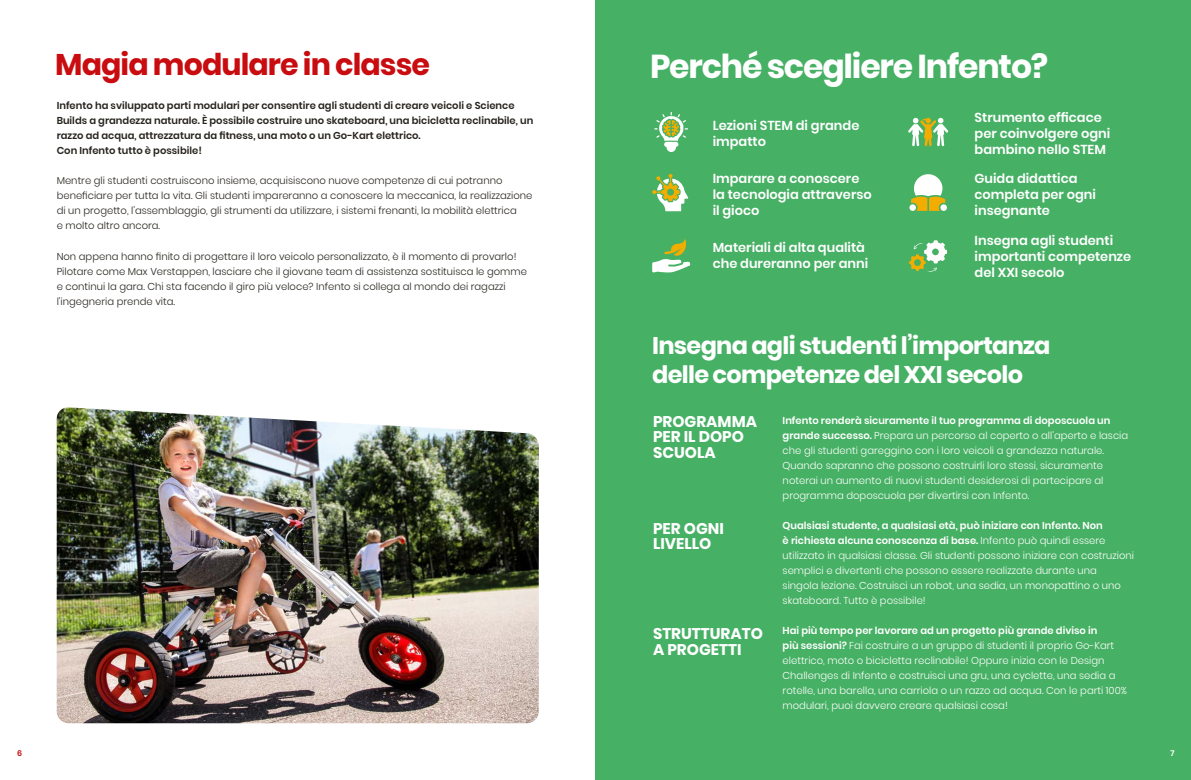
<style>
.page{position:relative;width:1191px;height:780px;background:#fff}
.page>*{position:absolute;margin:0;border:0;box-sizing:border-box;transform-origin:0 0}
.t1{font:700 33px "Poppins";letter-spacing:-.035em;color:#fff}
.t2{font:700 30px "Poppins";letter-spacing:-.03em;color:#c90c0f}
.t3{font:700 24px/28.8px "Poppins";letter-spacing:-.03em;color:#fff}
.t4{font:700 15.5px/15.5px "Poppins";color:#fff}
.t5{font:600 13px/16px "Poppins";color:#fff}
.t6{font:300 10px/15px "Poppins";color:#fff}
.t7{font:300 10px/15px "Poppins";color:#27241e}
.t8{font:600 10px/15px "Poppins";color:#27241e}
.t9{font:600 8px "Poppins";color:#c90c0f}
.t10{font:600 8px "Poppins";color:#fff}
.s1{font-weight:600}
</style>
<div class="page">
<div style="left:595px;top:0;width:596px;height:780px;background:#46b064"></div>
<svg style="left:654px;top:112px;width:34px;height:40px"></svg>
<svg style="left:908px;top:118px;width:40px;height:28px"></svg>
<svg style="left:652px;top:174px;width:36px;height:37px"></svg>
<svg style="left:911px;top:174px;width:34px;height:37px"></svg>
<div style="left:909px;top:204px;width:7px;height:7px;background:#fff;border-radius:50%"></div>
<img style="left:57px;top:407px;width:482px;height:316px">
<svg style="left:652px;top:239px;width:38px;height:34px"></svg>
<svg style="left:909px;top:240px;width:38px;height:32px"></svg>
<p class="t9" style="left:17px;top:749px;width:6px">6</p>
<h2 class="t2" style="left:55px;top:47px;width:376px">Magia modulare in classe</h2>
<h1 class="t1" style="left:650px;top:47px;width:400px">Perché scegliere Infento?</h1>
<p class="t8" style="left:57px;top:98px;width:478px">Infento ha sviluppato parti modulari per consentire agli studenti di creare veicoli e Science Builds a grandezza naturale. È possibile costruire uno skateboard, una bicicletta reclinabile, un razzo ad acqua, attrezzatura da fitness, una moto o un Go-Kart elettrico.<br>Con Infento tutto è possibile!</p>
<p class="t7" style="left:57px;top:173px;width:477px">Mentre gli studenti costruiscono insieme, acquisiscono nuove competenze di cui potranno beneficiare per tutta la vita. Gli studenti impareranno a conoscere la meccanica, la realizzazione di un progetto, l’assemblaggio, gli strumenti da utilizzare, i sistemi frenanti, la mobilità elettrica<br>e molto altro ancora.</p>
<p class="t7" style="left:57px;top:248px;width:472px">Non appena hanno finito di progettare il loro veicolo personalizzato, è il momento di provarlo!<br>Pilotare come Max Verstappen, lasciare che il giovane team di assistenza sostituisca le gomme e continui la gara. Chi sta facendo il giro più veloce? Infento si collega al mondo dei ragazzi l’ingegneria prende vita.</p>
<h3 class="t5" style="left:712px;top:117px;width:148px">Lezioni STEM di grande impatto</h3>
<h3 class="t5" style="left:974px;top:110px;width:137px">Strumento efficace per coinvolgere ogni bambino nello STEM</h3>
<h3 class="t5" style="left:712px;top:170px;width:161px">Imparare a conoscere la tecnologia attraverso il gioco</h3>
<h3 class="t5" style="left:974px;top:170px;width:123px">Guida didattica completa per ogni insegnante</h3>
<h3 class="t5" style="left:712px;top:239px;width:157px">Materiali di alta qualità che dureranno per anni</h3>
<h3 class="t5" style="left:974px;top:232px;width:158px">Insegna agli studenti importanti competenze del XXI secolo</h3>
<h3 class="t3" style="left:652px;top:331px;width:400px">Insegna agli studenti l’importanza delle competenze del XXI secolo</h3>
<h3 class="t4" style="left:653px;top:413px;width:106px">PROGRAMMA<br>PER IL DOPO<br>SCUOLA</h3>
<h3 class="t4" style="left:653px;top:520px;width:72px">PER OGNI<br>LIVELLO</h3>
<h3 class="t4" style="left:653px;top:626px;width:111px">STRUTTURATO<br>A PROGETTI</h3>
<p class="t6" style="left:782px;top:412px;width:347px"><span class="s1">Infento renderà sicuramente il tuo programma di doposcuola un grande successo.</span> Prepara un percorso al coperto o all’aperto e lascia che gli studenti gareggino con i loro veicoli a grandezza naturale.<br>Quando sapranno che possono costruirli loro stessi, sicuramente noterai un aumento di nuovi studenti desiderosi di partecipare al programma doposcuola per divertirsi con Infento.</p>
<p class="t6" style="left:782px;top:517px;width:353px"><span class="s1">Qualsiasi studente, a qualsiasi età, può iniziare con Infento. Non<br>è richiesta alcuna conoscenza di base.</span> Infento può quindi essere utilizzato in qualsiasi classe. Gli studenti possono iniziare con costruzioni semplici e divertenti che possono essere realizzate durante una singola lezione. Costruisci un robot, una sedia, un monopattino o uno skateboard. Tutto è possibile!</p>
<p class="t6" style="left:782px;top:622px;width:346px"><span class="s1">Hai più tempo per lavorare ad un progetto più grande diviso in<br>più sessioni?</span> Fai costruire a un gruppo di studenti il proprio Go-Kart elettrico, moto o bicicletta reclinabile! Oppure inizia con le Design Challenges di Infento e costruisci una gru, una cyclette, una sedia a rotelle, una barella, una carriola o un razzo ad acqua. Con le parti 100% modulari, puoi davvero creare qualsiasi cosa!</p>
<p class="t10" style="left:1170px;top:749px;width:6px">7</p>
</div>
